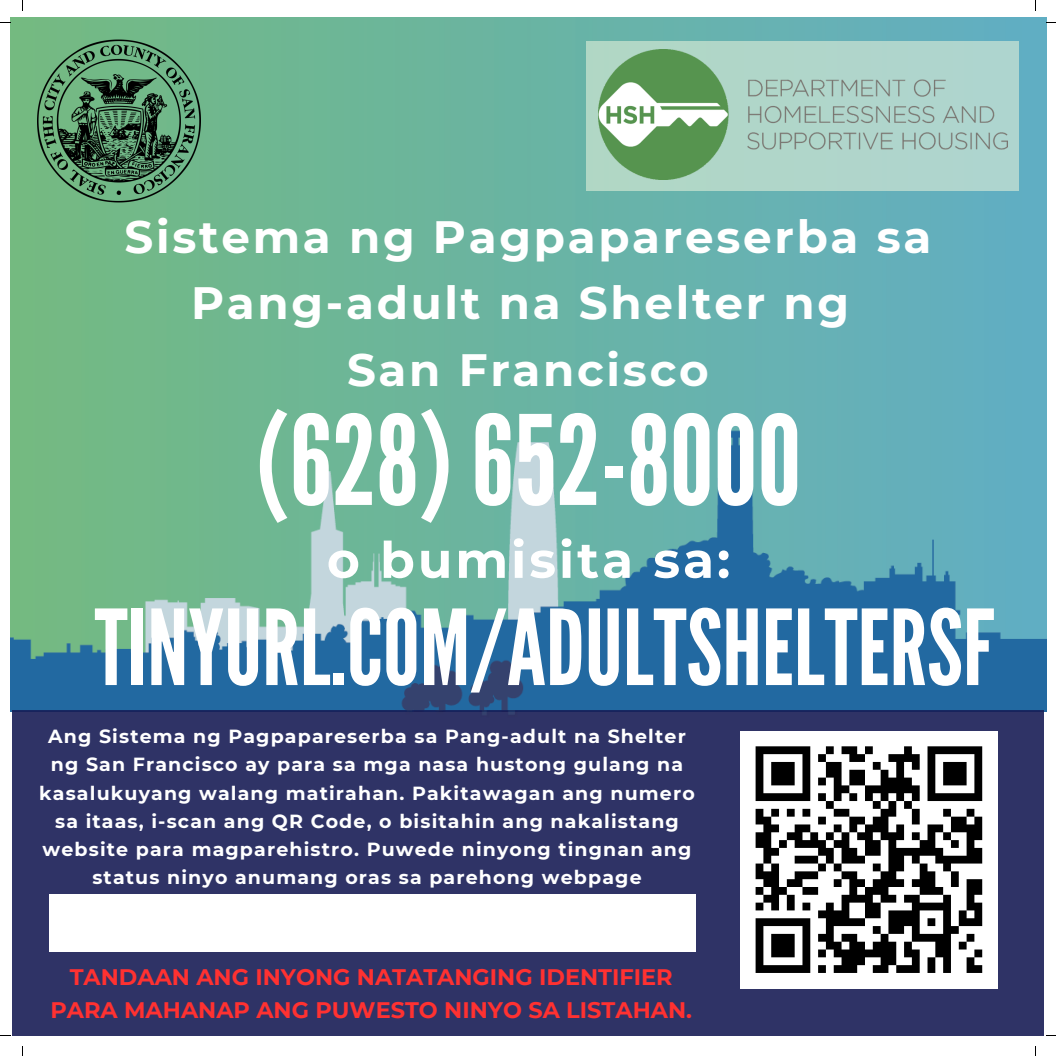
<style>
.page{position:relative;width:1056px;height:1056px;background:#fff}
.page>*{position:absolute;margin:0;border:0;box-sizing:border-box;transform-origin:0 0}
.t1{font:123.75px "League Gothic";color:#fff}
.t2{font:104.12px "League Gothic";color:#fff}
.t3{font:700 50.25px "Montserrat";letter-spacing:.06em;color:#fff}
.t4{font:700 45.25px/66.5px "Montserrat";letter-spacing:.06em;color:#fff;text-align:center}
.t5{font:700 22.5px/32.8px "Montserrat";color:#ff3131;text-align:center}
.t6{font:700 19px/28.1px "Montserrat";letter-spacing:.06em;color:#fff;text-align:center}
</style>
<div class="page">
<img style="left:10px;top:18px;width:1035px;height:693px">
<div style="left:586px;top:41px;width:432px;height:150px;background:#b0d6ca"></div>
<img style="left:598px;top:49px;width:409px;height:130px">
<div style="left:12px;top:710px;width:1030px;height:325px;background:#2f3366"></div>
<img style="left:37px;top:39px;width:163px;height:163px">
<div style="left:739px;top:730px;width:258px;height:258px;background:#fff"></div>
<svg style="left:755px;top:746px;width:228px;height:227px"></svg>
<div style="left:49px;top:894px;width:647px;height:57px;background:#fff"></div>
<p class="t4" style="left:124px;top:203px;width:808px">Sistema ng Pagpapareserba sa<br>Pang-adult na Shelter ng</p>
<p class="t4" style="left:347px;top:336px;width:363px">San Francisco</p>
<p class="t1" style="left:256px;top:389px;width:546px">(628) 652-8000</p>
<p class="t3" style="left:327px;top:529px;width:404px">o bumisita sa:</p>
<p class="t2" style="left:95px;top:587px;width:900px">TINYURL.COM/ADULTSHELTERSF</p>
<p class="t6" style="left:39px;top:722px;width:656px">Ang Sistema ng Pagpapareserba sa Pang-adult na Shelter ng San Francisco ay para sa mga nasa hustong gulang na kasalukuyang walang matirahan. Pakitawagan ang numero sa itaas, i-scan ang QR Code, o bisitahin ang nakalistang website para magparehistro. Puwede ninyong tingnan ang status ninyo anumang oras sa parehong webpage</p>
<p class="t5" style="left:50px;top:960px;width:642px">TANDAAN ANG INYONG NATATANGING IDENTIFIER<br>PARA MAHANAP ANG PUWESTO NINYO SA LISTAHAN.</p>
</div>
